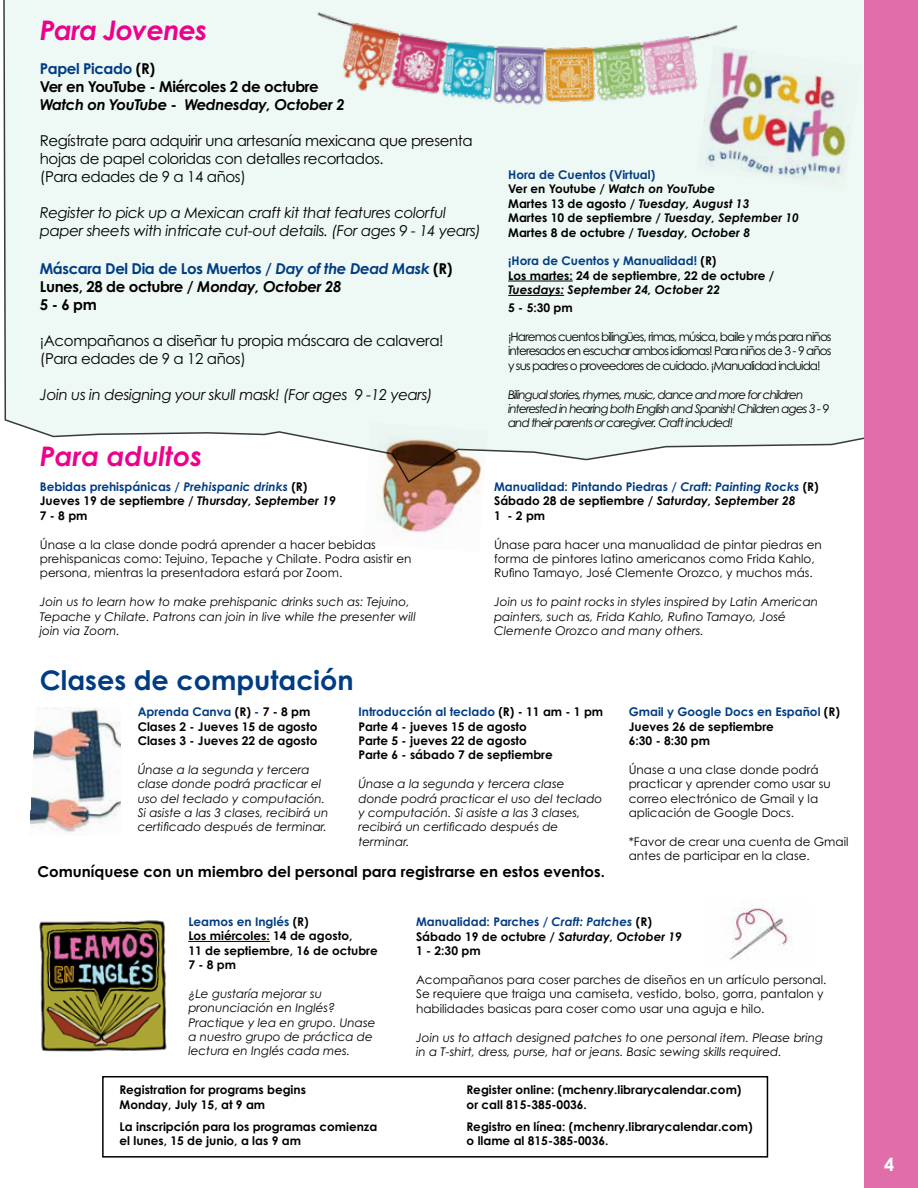
<style>
.page{position:relative;width:918px;height:1188px;background:#fff}
.page>*{position:absolute;margin:0;border:0;box-sizing:border-box;transform-origin:0 0}
.t1{font:italic 700 27px "Century Gothic Pro";letter-spacing:-.015em;color:#ec008c}
.t2{font:700 27px "Century Gothic Pro";color:#003c83}
.t3{font:700 18px "Century Gothic Pro";color:#fff}
.t4{font:15px/18px "Century Gothic Pro";letter-spacing:-.025em;color:#000}
.t5{font:italic 15px/18px "Century Gothic Pro";letter-spacing:-.025em;color:#000}
.t6{font:700 15px/18px "Century Gothic Pro";letter-spacing:-.025em;color:#003c83}
.t7{font:700 15px "Century Gothic Pro";color:#000}
.t8{font:700 15px/18px "Century Gothic Pro";letter-spacing:-.025em;color:#000}
.t9{font:italic 700 15px "Century Gothic Pro";letter-spacing:-.025em;color:#000}
.t10{font:700 12px/14.4px "Century Gothic Pro";color:#000}
.t11{font:12px/14.4px "Century Gothic Pro";color:#000}
.t12{font:italic 12px/14.4px "Century Gothic Pro";color:#000}
.t13{font:italic 12px/14.4px "Century Gothic Pro";letter-spacing:-.075em;color:#000}
.t14{font:italic 700 12px "Century Gothic Pro";color:#000}
.s1{color:#003c83}
.s2{font-style:italic}
.s3{color:#000}
.s4{font-style:italic;color:#000}
.s5{font-style:italic;color:#003c83}
</style>
<div class="page">
<svg style="left:3px;top:0;width:862px;height:484px;background:#eef7f4"></svg>
<img style="left:363px;top:423px;width:125px;height:118px">
<img style="left:301px;top:6px;width:451px;height:119px">
<div style="left:865px;top:0;width:53px;height:1188px;background:#e06eaa"></div>
<hr style="left:508px;top:281px;width:65px;height:1px;background:#000">
<hr style="left:508px;top:295px;width:56px;height:1px;background:#000">
<div style="left:102px;top:1076px;width:666px;height:82px;border:2px solid #000"></div>
<hr style="left:188px;top:941px;width:82px;height:1px;background:#000">
<img style="left:39px;top:920px;width:128px;height:132px">
<img style="left:696px;top:46px;width:165px;height:145px">
<img style="left:728px;top:901px;width:64px;height:59px">
<img style="left:30px;top:707px;width:91px;height:125px">
<h1 class="t1" style="left:40px;top:13px;width:169px">Para Jovenes</h1>
<p class="t8" style="left:40px;top:59px;width:280px"><span class="s1">Papel Picado</span> (R)<br>Ver en YouTube - Miércoles 2 de octubre</p>
<p class="t9" style="left:40px;top:95px;width:306px">Watch on YouTube - Wednesday, October 2</p>
<p class="t4" style="left:40px;top:131px;width:435px">Regístrate para adquirir una artesanía mexicana que presenta hojas de papel coloridas con detalles recortados.<br>(Para edades de 9 a 14 años)</p>
<p class="t5" style="left:40px;top:203px;width:443px">Register to pick up a Mexican craft kit that features colorful paper sheets with intricate cut-out details. (For ages 9 - 14 years)</p>
<p class="t6" style="left:40px;top:259px;width:414px">Máscara Del Dia de Los Muertos / <span class="s2">Day of the Dead Mask</span> <span class="s3">(R)<br>Lunes, 28 de octubre /</span> <span class="s4">Monday, October 28<br></span><span class="s3">5 - 6 pm</span></p>
<p class="t4" style="left:40px;top:331px;width:405px">¡Acompañanos a diseñar tu propia máscara de calavera! (Para edades de 9 a 12 años)</p>
<p class="t5" style="left:40px;top:385px;width:394px">Join us in designing your skull mask! (For ages 9 -12 years)</p>
<h1 class="t1" style="left:40px;top:439px;width:164px">Para adultos</h1>
<p class="t10" style="left:40px;top:479px;width:298px"><span class="s1">Bebidas prehispánicas /</span> <span class="s5">Prehispanic drinks</span> (R)<br>Jueves 19 de septiembre / <span class="s2">Thursday, September 19<br></span>7 - 8 pm</p>
<p class="t11" style="left:40px;top:537px;width:373px">Únase a la clase donde podrá aprender a hacer bebidas prehispanicas como: Tejuino, Tepache y Chilate. Podra asistir en persona, mientras la presentadora estará por Zoom.</p>
<p class="t12" style="left:40px;top:595px;width:377px">Join us to learn how to make prehispanic drinks such as: Tejuino,<br>Tepache y Chilate. Patrons can join in live while the presenter will join via Zoom.</p>
<h1 class="t2" style="left:40px;top:664px;width:315px">Clases de computación</h1>
<p class="t10" style="left:508px;top:167px;width:292px"><span class="s1">Hora de Cuentos (Virtual)<br></span>Ver en Youtube / <span class="s2">Watch on YouTube<br></span>Martes 13 de agosto / <span class="s2">Tuesday, August 13<br></span>Martes 10 de septiembre / <span class="s2">Tuesday, September 10<br></span>Martes 8 de octubre / <span class="s2">Tuesday, October 8</span></p>
<p class="t10" style="left:508px;top:254px;width:268px"><span class="s1">¡Hora de Cuentos y Manualidad!</span> (R)<br>Los martes: 24 de septiembre, 22 de octubre /</p>
<p class="t14" style="left:508px;top:282px;width:213px">Tuesdays: September 24, October 22</p>
<p class="t10" style="left:508px;top:300px;width:66px">5 - 5:30 pm</p>
<p class="t11" style="left:508px;top:329px;width:325px;text-align:justify">¡Haremos cuentos bilingües, rimas, música, baile y más para niños interesados en escuchar ambos idiomas! Para niños de 3 - 9 años y sus padres o proveedores de cuidado. ¡Manualidad incluida!</p>
<p class="t13" style="left:508px;top:387px;width:323px">Bilingual stories, rhymes, music, dance and more for children interested in hearing both English and Spanish! Children ages 3 - 9 and their parents or caregiver. Craft included!</p>
<p class="t10" style="left:494px;top:479px;width:326px"><span class="s1">Manualidad: Pintando Piedras /</span> <span class="s5">Craft: Painting Rocks</span> (R)<br>Sábado 28 de septiembre / <span class="s2">Saturday, September 28<br></span>1 - 2 pm</p>
<p class="t11" style="left:494px;top:537px;width:329px">Únase para hacer una manualidad de pintar piedras en forma de pintores latino americanos como Frida Kahlo,<br>Rufino Tamayo, José Clemente Orozco, y muchos más.</p>
<p class="t12" style="left:494px;top:595px;width:326px">Join us to paint rocks in styles inspired by Latin American painters, such as, Frida Kahlo, Rufino Tamayo, José<br>Clemente Orozco and many others.</p>
<p class="t10" style="left:358px;top:704px;width:246px"><span class="s1">Introducción al teclado</span> (R) - 11 am - 1 pm<br>Parte 4 - jueves 15 de agosto<br>Parte 5 - jueves 22 de agosto<br>Parte 6 - sábado 7 de septiembre</p>
<p class="t12" style="left:358px;top:777px;width:245px">Únase a la segunda y tercera clase donde podrá practicar el uso del teclado y computación. Si asiste a las 3 clases, recibirá un certificado después de terminar.</p>
<p class="t10" style="left:138px;top:704px;width:181px"><span class="s1">Aprenda Canva</span> (R) <span class="s1">-</span> 7 - 8 pm<br>Clases 2 - Jueves 15 de agosto<br>Clases 3 - Jueves 22 de agosto</p>
<p class="t12" style="left:138px;top:762px;width:192px">Únase a la segunda y tercera clase donde podrá practicar el uso del teclado y computación.<br>Si asiste a las 3 clases, recibirá un certificado después de terminar.</p>
<p class="t7" style="left:37px;top:862px;width:569px">Comuníquese con un miembro del personal para registrarse en estos eventos.</p>
<p class="t10" style="left:629px;top:704px;width:213px"><span class="s1">Gmail y Google Docs en Español</span> (R)<br>Jueves 26 de septiembre<br>6:30 - 8:30 pm</p>
<p class="t11" style="left:629px;top:762px;width:203px">Únase a una clase donde podrá practicar y aprender como usar su correo electrónico de Gmail y la aplicación de Google Docs.</p>
<p class="t11" style="left:629px;top:834px;width:221px">*Favor de crear una cuenta de Gmail antes de participar en la clase.</p>
<p class="t10" style="left:188px;top:914px;width:191px"><span class="s1">Leamos en Inglés</span> (R)<br>Los miércoles: 14 de agosto,<br>11 de septiembre, 16 de octubre<br>7 - 8 pm</p>
<p class="t12" style="left:188px;top:986px;width:189px">¿Le gustaría mejorar su pronunciación en Inglés?<br>Practique y lea en grupo. Unase a nuestro grupo de práctica de lectura en Inglés cada mes.</p>
<p class="t10" style="left:120px;top:1083px;width:188px">Registration for programs begins<br>Monday, July 15, at 9 am</p>
<p class="t10" style="left:120px;top:1119px;width:259px">La inscripción para los programas comienza el lunes, 15 de junio, a las 9 am</p>
<p class="t10" style="left:416px;top:915px;width:267px"><span class="s1">Manualidad: Parches /</span> <span class="s5">Craft: Patches</span> (R)<br>Sábado 19 de octubre / <span class="s2">Saturday, October 19<br></span>1 - 2:30 pm</p>
<p class="t11" style="left:416px;top:972px;width:412px">Acompañanos para coser parches de diseños en un artículo personal.<br>Se requiere que traiga una camiseta, vestido, bolso, gorra, pantalon y habilidades basicas para coser como usar una aguja e hilo.</p>
<p class="t12" style="left:416px;top:1030px;width:409px">Join us to attach designed patches to one personal item. Please bring in a T-shirt, dress, purse, hat or jeans. Basic sewing skills required.</p>
<p class="t10" style="left:467px;top:1083px;width:276px">Register online: (mchenry.librarycalendar.com) or call 815-385-0036.</p>
<p class="t10" style="left:467px;top:1119px;width:287px">Registro en línea: (mchenry.librarycalendar.com) o llame al 815-385-0036.</p>
<h2 class="t3" style="left:884px;top:1153px;width:12px">4</h2>
</div>
